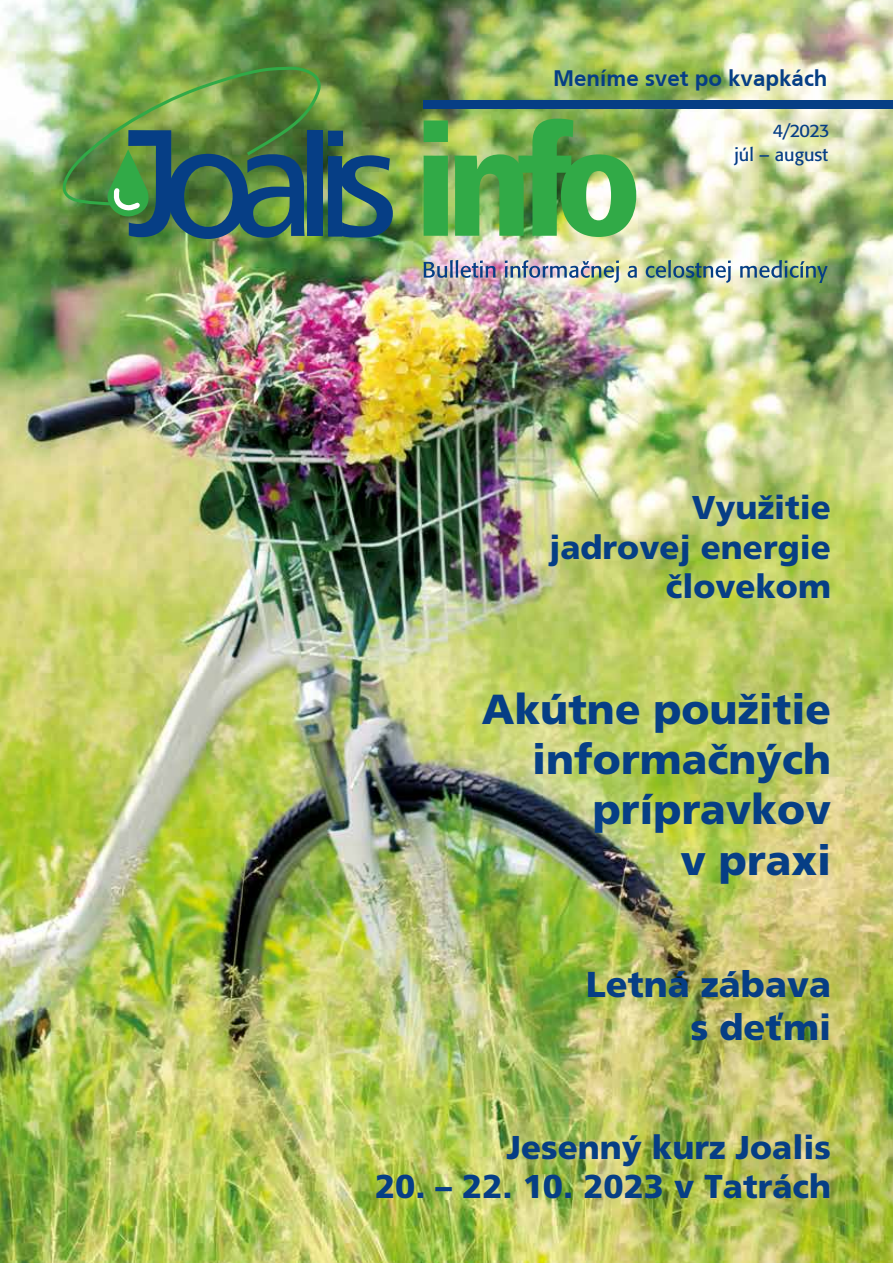
<style>
.page{position:relative;width:893px;height:1263px;background:#fff}
.page>*{position:absolute;margin:0;border:0;box-sizing:border-box;transform-origin:0 0}
.t1{font:900 42px/50.4px "Frutiger CE";color:#063e85;text-align:right}
.t2{font:900 36px/43.2px "Frutiger CE";color:#063e85;text-align:right}
.t3{font:900 33px/39.6px "Frutiger CE";color:#063e85;text-align:right}
.t4{font:700 22.35px "Frutiger CE";color:#063e85}
.t5{font:18px/24px "Formata";color:#063e85;text-align:right}
</style>
<div class="page">
<img style="left:0;top:0;width:893px;height:1263px">
<div style="left:424px;top:100px;width:469px;height:8px;background:#063e85"></div>
<div style="left:308px;top:130px;width:15px;height:106px;background:#063e85"></div>
<img style="left:328px;top:131px;width:65px;height:107px">
<img style="left:61px;top:66px;width:261px;height:173px">
<svg style="left:424px;top:120px;width:24px;height:116px;background:#3fac4b"></svg>
<img style="left:454px;top:119px;width:182px;height:118px">
<svg style="left:424px;top:260px;width:72px;height:18px"></svg>
<svg style="left:628px;top:266px;width:9px;height:12px"></svg>
<img style="left:646px;top:260px;width:85px;height:23px">
<svg style="left:740px;top:260px;width:88px;height:23px;background:#91ad8f"></svg>
<img style="left:505px;top:260px;width:114px;height:23px">
<p class="t4" style="left:553px;top:65px;width:276px">Meníme svet po kvapkách</p>
<p class="t5" style="left:734px;top:119px;width:97px">4/2023<br>júl – august</p>
<p class="t3" style="left:549px;top:487px;width:283px">Využitie jadrovej energie človekom</p>
<p class="t1" style="left:482px;top:683px;width:351px">Akútne použitie informačných prípravkov<br>v praxi</p>
<p class="t2" style="left:586px;top:962px;width:247px">Letná zábava s deťmi</p>
<p class="t3" style="left:506px;top:1127px;width:326px">Jesenný kurz Joalis</p>
<p class="t3" style="left:375px;top:1166px;width:457px">20. – 22. 10. 2023 v Tatrách</p>
</div>
